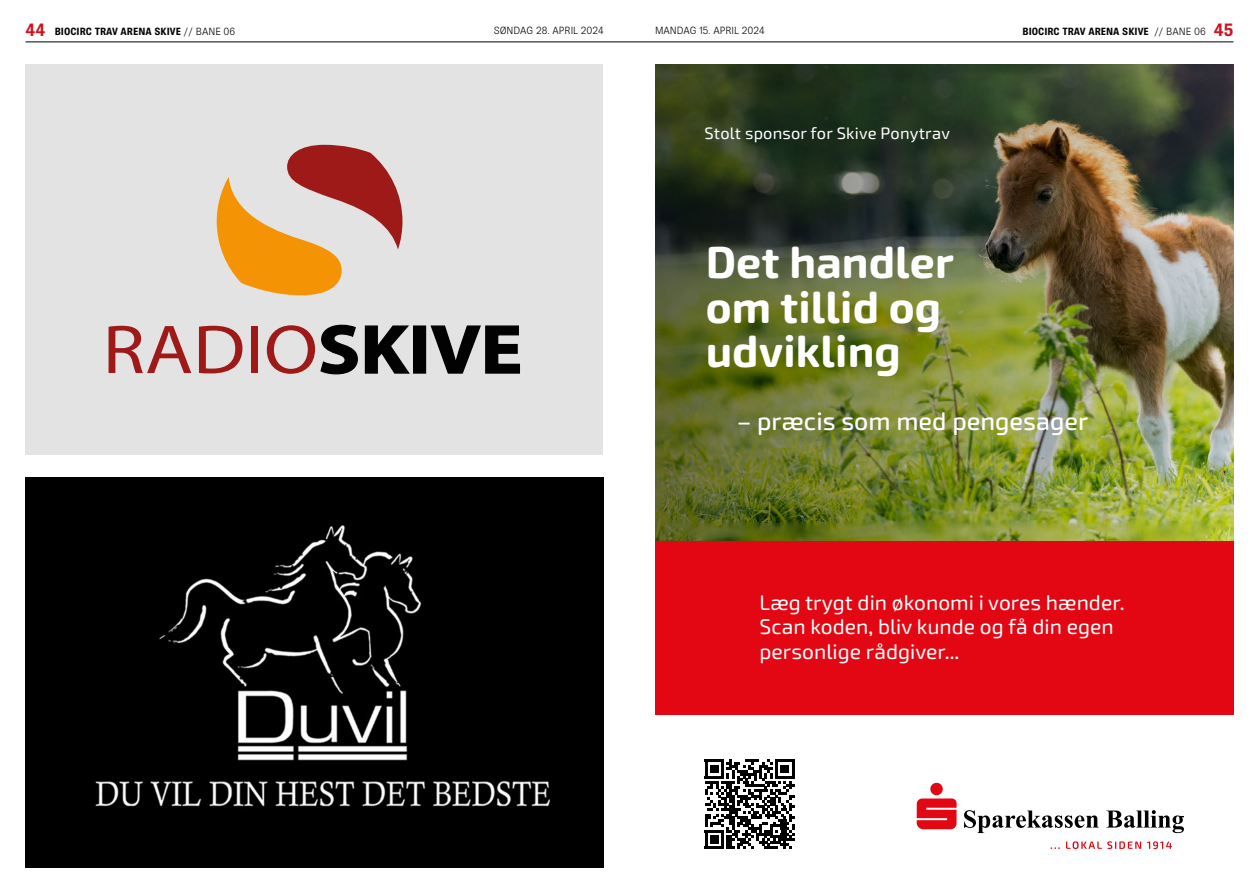
<style>
.page{position:relative;width:1259px;height:893px;background:#fff}
.page>*{position:absolute;margin:0;border:0;box-sizing:border-box;transform-origin:0 0}
.t1{font:700 44.85px/44.8px "Exo Soft";color:#fff}
.t2{font:500 25.35px "Exo Soft";color:#fff}
.t3{font:21.15px/24.8px "Exo Soft";color:#fff}
.t4{font:16.65px "Exo Soft";letter-spacing:.01em;color:#fff}
.t5{font:700 10.5px "Brown Pro";color:#000}
.t6{font:300 10.5px "Brown Pro";color:#000}
.s1{font-size:18px;color:#ce1421}
.s2{font-weight:300}
</style>
<div class="page">
<div style="left:26px;top:65px;width:577px;height:390px;background:#e3e3e3"></div>
<svg style="left:217px;top:145px;width:185px;height:150px"></svg>
<svg style="left:109px;top:326px;width:82px;height:47px"></svg>
<svg style="left:199px;top:326px;width:43px;height:47px"></svg>
<div style="left:251px;top:326px;width:7px;height:47px;background:#9d1a19"></div>
<svg style="left:267px;top:324px;width:91px;height:51px"></svg>
<svg style="left:364px;top:325px;width:46px;height:49px"></svg>
<div style="left:413px;top:326px;width:12px;height:47px;background:#020203"></div>
<div style="left:413px;top:325px;width:13px;height:49px;border:1px solid #020203"></div>
<svg style="left:430px;top:325px;width:90px;height:49px"></svg>
<img style="left:26px;top:477px;width:578px;height:390px">
<img style="left:655px;top:65px;width:578px;height:477px">
<div style="left:655px;top:542px;width:578px;height:173px;background:#e30613"></div>
<svg style="left:916px;top:783px;width:40px;height:46px"></svg>
<svg style="left:964px;top:810px;width:134px;height:23px"></svg>
<svg style="left:1106px;top:810px;width:78px;height:23px"></svg>
<svg style="left:1050px;top:841px;width:122px;height:8px"></svg>
<svg style="left:705px;top:759px;width:89px;height:90px"></svg>
<hr style="left:26px;top:42px;width:1207px;height:1px;background:#000">
<p class="t5" style="left:26px;top:25px;width:211px"><span class="s1">44</span> BIOCIRC TRAV ARENA SKIVE <span class="s2">// BANE 06</span></p>
<p class="t6" style="left:494px;top:24px;width:112px">SØNDAG 28. APRIL 2024</p>
<p class="t6" style="left:655px;top:24px;width:111px">MANDAG 15. APRIL 2024</p>
<p class="t5" style="left:1022px;top:25px;width:212px">BIOCIRC TRAV ARENA SKIVE <span class="s2">// BANE 06</span> <span class="s1">45</span></p>
<p class="t4" style="left:704px;top:124px;width:247px">Stolt sponsor for Skive Ponytrav</p>
<h1 class="t1" style="left:706px;top:240px;width:250px">Det handler om tillid og udvikling</h1>
<p class="t2" style="left:736px;top:406px;width:353px">– præcis som med pengesager</p>
<p class="t3" style="left:759px;top:590px;width:366px">Læg trygt din økonomi i vores hænder.<br>Scan koden, bliv kunde og få din egen personlige rådgiver...</p>
</div>
